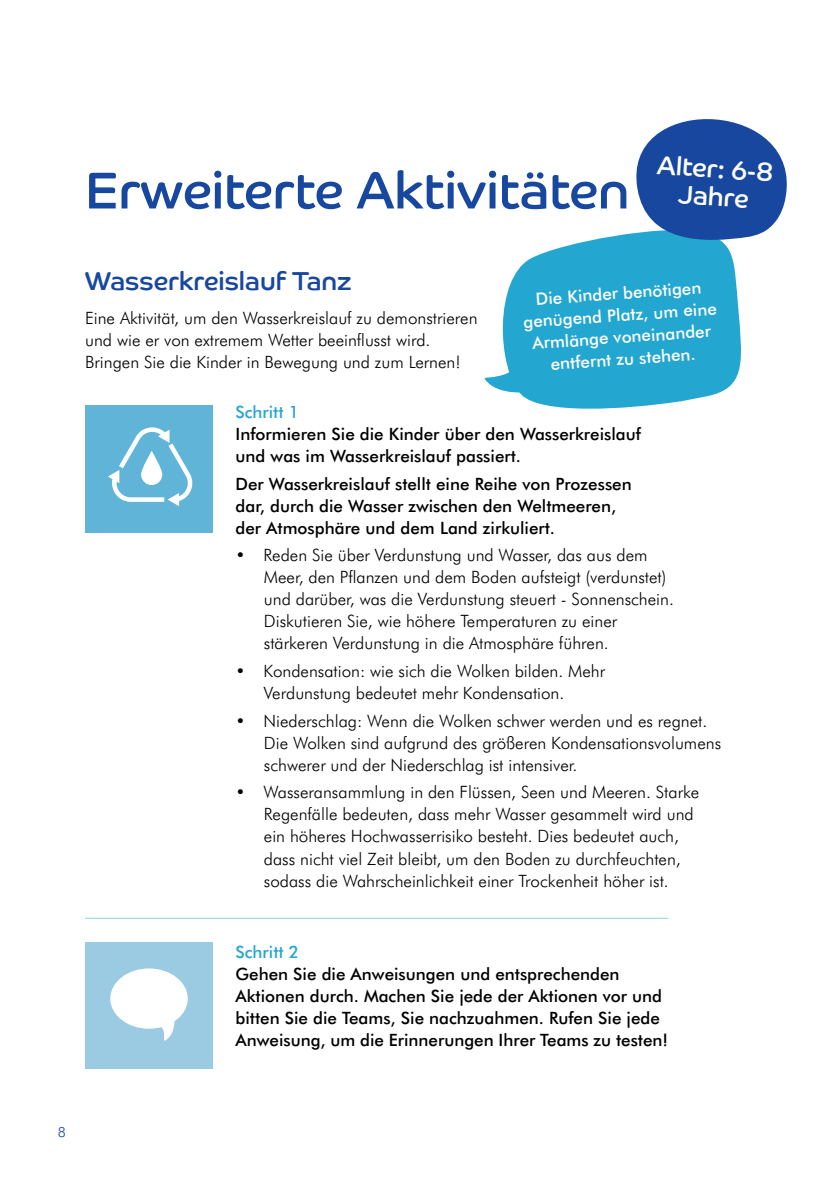
<style>
.page{position:relative;width:840px;height:1191px;background:#fff}
.page>*{position:absolute;margin:0;border:0;box-sizing:border-box;transform-origin:0 0}
.t1{font:52px "Co Headline Corp";color:#17479e}
.t2{font:26px "Co Headline Corp";color:#17479e}
.t3{font:26px/28px "Co Headline";color:#fff;text-align:center}
.t4{font:300 17px/22px "Futura BT";color:#000}
.t5{font:500 17px/22px "Futura BT";color:#000}
.t6{font:500 17px/22px "Futura BT";color:#fff;text-align:center}
.t7{font:500 17px "Futura BT";color:#23a7d0}
.t8{font:300 14px "Futura BT";color:#17479e}
</style>
<div class="page">
<svg style="left:502px;top:235px;width:239px;height:174px;background:#3bb0d5"></svg>
<svg style="left:484px;top:368px;width:46px;height:29px"></svg>
<svg style="left:621px;top:119px;width:166px;height:125px"></svg>
<div style="left:85px;top:405px;width:128px;height:127px;background:#5fb4d7"></div>
<svg style="left:108px;top:427px;width:85px;height:79px"></svg>
<div style="left:85px;top:942px;width:128px;height:126px;background:#9bcae3"></div>
<div style="left:110px;top:968px;width:78px;height:60px;background:#fff;border-radius:50%"></div>
<svg style="left:161px;top:1021px;width:13px;height:20px"></svg>
<hr style="left:85px;top:917px;width:583px;height:1px;background:#23a7d0">
<h1 class="t1" style="left:85px;top:159px;width:545px">Erweiterte Aktivitäten</h1>
<h2 class="t3" style="left:657px;top:150px;width:118px;rotate:4deg">Alter: 6-8<br>Jahre</h2>
<h2 class="t2" style="left:85px;top:265px;width:268px">Wasserkreislauf Tanz</h2>
<p class="t4" style="left:85px;top:306px;width:394px">Eine Aktivität, um den Wasserkreislauf zu demonstrieren und wie er von extremem Wetter beeinflusst wird.<br>Bringen Sie die Kinder in Bewegung und zum Lernen!</p>
<p class="t7" style="left:235px;top:401px;width:65px">Schritt 1</p>
<p class="t5" style="left:235px;top:423px;width:406px">Informieren Sie die Kinder über den Wasserkreislauf und was im Wasserkreislauf passiert.</p>
<p class="t5" style="left:235px;top:472px;width:397px">Der Wasserkreislauf stellt eine Reihe von Prozessen dar, durch die Wasser zwischen den Weltmeeren, der Atmosphäre und dem Land zirkuliert.</p>
<p class="t4" style="left:264px;top:544px;width:411px;text-indent:-28px">• Reden Sie über Verdunstung und Wasser, das aus dem Meer, den Pflanzen und dem Boden aufsteigt (verdunstet) und darüber, was die Verdunstung steuert - Sonnenschein.<br>Diskutieren Sie, wie höhere Temperaturen zu einer stärkeren Verdunstung in die Atmosphäre führen.</p>
<p class="t4" style="left:264px;top:660px;width:342px;text-indent:-28px">• Kondensation: wie sich die Wolken bilden. Mehr<br>Verdunstung bedeutet mehr Kondensation.</p>
<p class="t4" style="left:264px;top:709px;width:458px;text-indent:-28px">• Niederschlag: Wenn die Wolken schwer werden und es regnet.<br>Die Wolken sind aufgrund des größeren Kondensationsvolumens schwerer und der Niederschlag ist intensiver.</p>
<p class="t4" style="left:264px;top:781px;width:436px;text-indent:-28px">• Wasseransammlung in den Flüssen, Seen und Meeren. Starke Regenfälle bedeuten, dass mehr Wasser gesammelt wird und ein höheres Hochwasserrisiko besteht. Dies bedeutet auch, dass nicht viel Zeit bleibt, um den Boden zu durchfeuchten, sodass die Wahrscheinlichkeit einer Trockenheit höher ist.</p>
<p class="t6" style="left:521px;top:288px;width:195px;rotate:-4deg">Die Kinder benötigen genügend Platz, um eine<br>Armlänge voneinander entfernt zu stehen.</p>
<p class="t7" style="left:235px;top:942px;width:65px">Schritt 2</p>
<p class="t5" style="left:235px;top:963px;width:434px">Gehen Sie die Anweisungen und entsprechenden Aktionen durch. Machen Sie jede der Aktionen vor und bitten Sie die Teams, Sie nachzuahmen. Rufen Sie jede Anweisung, um die Erinnerungen Ihrer Teams zu testen!</p>
<p class="t8" style="left:58px;top:1122px;width:10px">8</p>
</div>
